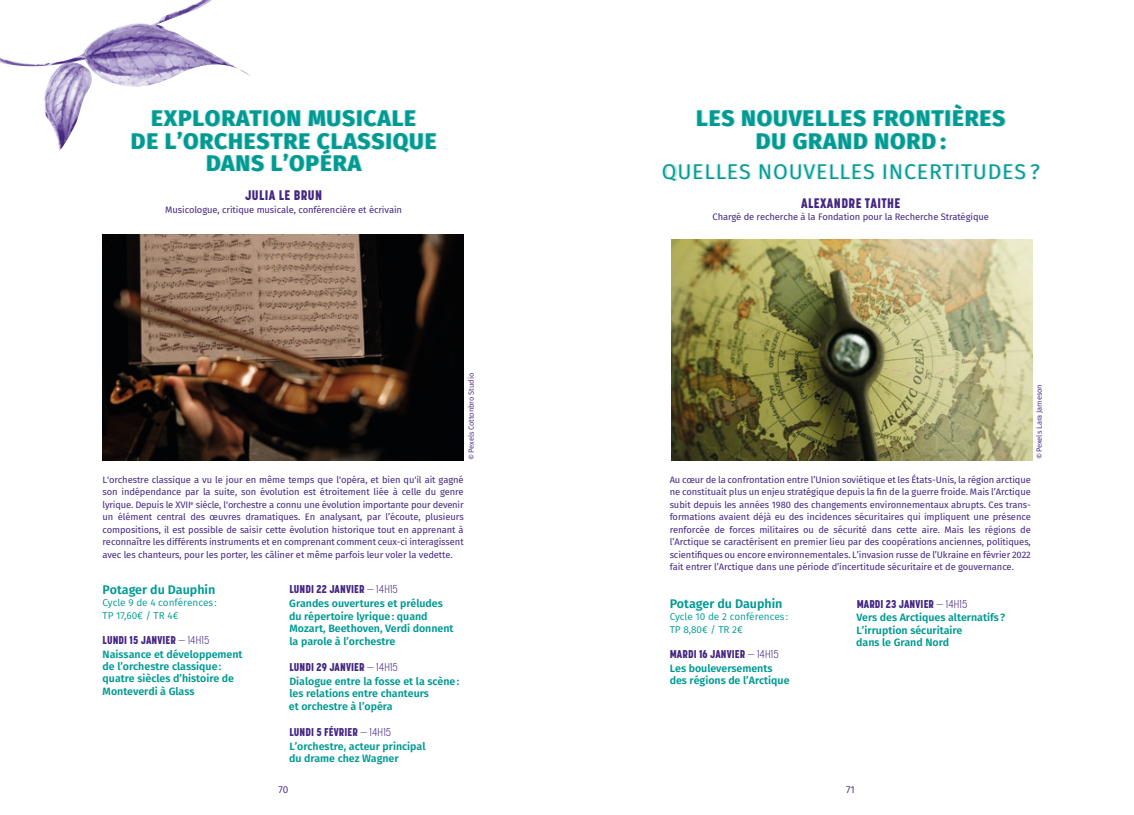
<style>
.page{position:relative;width:1134px;height:815px;background:#fff}
.page>*{position:absolute;margin:0;border:0;box-sizing:border-box;transform-origin:0 0}
.t1{font:800 22.5px/22.5px "Fira Sans";letter-spacing:.04em;color:#009a93;text-align:center}
.t2{font:21.25px "Fira Sans";letter-spacing:.04em;color:#009a93}
.t3{font:800 13.75px "Korolev Condensed";letter-spacing:.03em;color:#442683}
.t4{font:600 12.5px "Fira Sans";color:#009a93}
.t5{font:800 11.25px "Korolev Condensed";letter-spacing:.01em;color:#442683}
.t6{font:600 10.62px/12.5px "Fira Sans";color:#009a93}
.t7{font:10px/12.5px "Fira Sans";color:#009a93}
.t8{font:10px "Fira Sans";color:#442683}
.t9{font:9.38px/12.5px "Fira Sans";letter-spacing:-.01em;color:#442683;text-align:justify}
.t10{font:7.5px "Fira Sans";letter-spacing:-.01em;color:#442683}
.s1{font-weight:300}
</style>
<div class="page">
<svg style="left:44px;top:93px;width:42px;height:58px"></svg>
<img style="left:0;top:0;width:251px;height:93px">
<img style="left:671px;top:239px;width:361px;height:222px">
<img style="left:103px;top:234px;width:360px;height:227px">
<h1 class="t1" style="left:131px;top:107px;width:307px">EXPLORATION MUSICALE<br>DE L’ORCHESTRE CLASSIQUE<br>DANS L’OPÉRA</h1>
<h3 class="t3" style="left:245px;top:187px;width:79px">JULIA LE BRUN</h3>
<p class="t9" style="left:165px;top:203px;width:238px">Musicologue, critique musicale, conférencière et écrivain</p>
<h1 class="t1" style="left:696px;top:107px;width:311px">LES NOUVELLES FRONTIÈRES<br>DU GRAND NORD :</h1>
<h2 class="t2" style="left:662px;top:157px;width:379px">QUELLES NOUVELLES INCERTITUDES ?</h2>
<h3 class="t3" style="left:801px;top:194px;width:101px">ALEXANDRE TAITHE</h3>
<p class="t9" style="left:712px;top:211px;width:278px">Chargé de recherche à la Fondation pour la Recherche Stratégique</p>
<p class="t10" style="left:466px;top:460px;width:88px;rotate:-90deg">©Pexels Cottonbro Studio</p>
<p class="t10" style="left:1034px;top:459px;width:76px;rotate:-90deg">©Pexels Lara Jameson</p>
<p class="t9" style="left:103px;top:473px;width:363px">L'orchestre classique a vu le jour en même temps que l'opéra, et bien qu'il ait gagné son indépendance par la suite, son évolution est étroitement liée à celle du genre lyrique. Depuis le XVII<sup>e</sup> siècle, l'orchestre a connu une évolution importante pour devenir un élément central des œuvres dramatiques. En analysant, par l’écoute, plusieurs compositions, il est possible de saisir cette évolution historique tout en apprenant à reconnaître les différents instruments et en comprenant comment ceux-ci interagissent avec les chanteurs, pour les porter, les câliner et même parfois leur voler la vedette.</p>
<h3 class="t4" style="left:103px;top:581px;width:114px">Potager du Dauphin</h3>
<p class="t7" style="left:103px;top:596px;width:116px">Cycle 9 de 4 conférences :<br>TP 17,60€ / TR 4€</p>
<p class="t5" style="left:103px;top:633px;width:108px">LUNDI 15 JANVIER <span class="s1">— 14H15</span></p>
<p class="t6" style="left:103px;top:648px;width:142px">Naissance et développement de l’orchestre classique: quatre siècles d’histoire de<br>Monteverdi à Glass</p>
<p class="t5" style="left:289px;top:583px;width:110px">LUNDI 22 JANVIER <span class="s1">— 14H15</span></p>
<p class="t6" style="left:289px;top:597px;width:166px">Grandes ouvertures et préludes du répertoire lyrique: quand<br>Mozart, Beethoven, Verdi donnent la parole à l’orchestre</p>
<p class="t5" style="left:289px;top:660px;width:110px">LUNDI 29 JANVIER <span class="s1">— 14H15</span></p>
<p class="t6" style="left:289px;top:675px;width:172px">Dialogue entre la fosse et la scène: les relations entre chanteurs<br>et orchestre à l’opéra</p>
<p class="t5" style="left:289px;top:725px;width:103px">LUNDI 5 FÉVRIER <span class="s1">— 14H15</span></p>
<p class="t6" style="left:289px;top:740px;width:138px">L’orchestre, acteur principal du drame chez Wagner</p>
<p class="t9" style="left:670px;top:473px;width:363px">Au cœur de la confrontation entre l’Union soviétique et les États-Unis, la région arctique ne constituait plus un enjeu stratégique depuis la fin de la guerre froide. Mais l’Arctique subit depuis les années 1980 des changements environnementaux abrupts. Ces trans&shy;formations avaient déjà eu des incidences sécuritaires qui impliquent une présence renforcée de forces militaires ou de sécurité dans cette aire. Mais les régions de l’Arctique se caractérisent en premier lieu par des coopérations anciennes, politiques, scientifiques ou encore environnementales. L’invasion russe de l’Ukraine en février 2022 fait entrer l’Arctique dans une période d’incertitude sécuritaire et de gouvernance.</p>
<h3 class="t4" style="left:670px;top:595px;width:114px">Potager du Dauphin</h3>
<p class="t7" style="left:670px;top:611px;width:120px">Cycle 10 de 2 conférences :<br>TP 8,80€ / TR 2€</p>
<p class="t5" style="left:670px;top:647px;width:110px">MARDI 16 JANVIER <span class="s1">— 14H15</span></p>
<p class="t6" style="left:670px;top:662px;width:121px">Les bouleversements des régions de l’Arctique</p>
<p class="t5" style="left:857px;top:597px;width:112px">MARDI 23 JANVIER <span class="s1">— 14H15</span></p>
<p class="t6" style="left:856px;top:611px;width:151px">Vers des Arctiques alternatifs ?<br>L’irruption sécuritaire<br>dans le Grand Nord</p>
<p class="t8" style="left:278px;top:782px;width:11px">70</p>
<p class="t8" style="left:846px;top:782px;width:10px">71</p>
</div>
